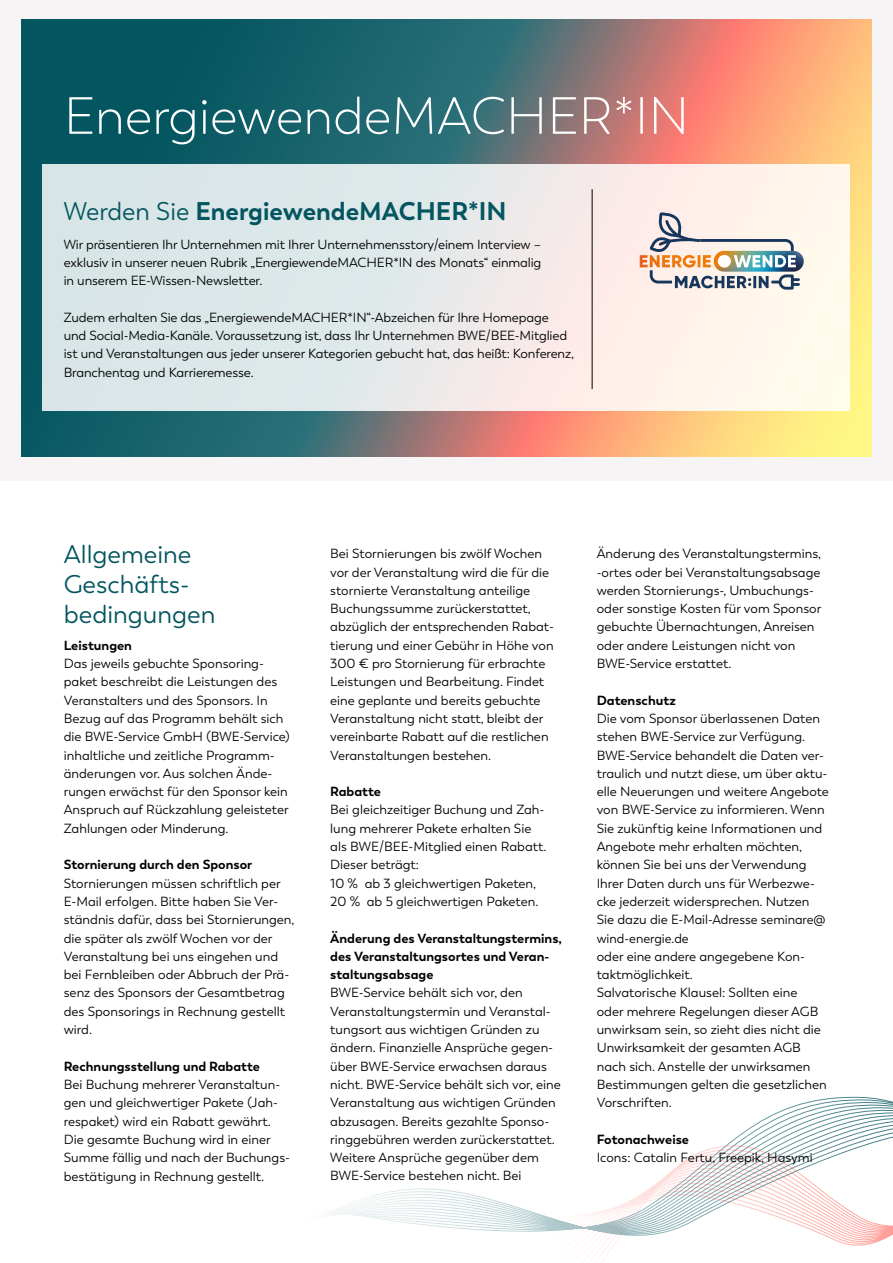
<style>
.page{position:relative;width:893px;height:1263px;background:#fff}
.page>*{position:absolute;margin:0;border:0;box-sizing:border-box;transform-origin:0 0}
.t1{font:300 52.05px "Boston";color:#fff}
.t2{font:25.5px/30px "Boston";color:#03555f}
.t3{font:700 25.5px "Boston";color:#03555f}
.t4{font:13.2px/18.3px "Boston";color:#000}
.t5{font:700 13.2px/18.3px "Boston";color:#000}
.s1{font-weight:400}
</style>
<div class="page">
<svg style="left:336px;top:1096px;width:557px;height:136px"></svg>
<div style="left:0;top:0;width:893px;height:480px;background:#f6f4f4"></div>
<svg style="left:21px;top:20px;width:851px;height:436px;background:#717c71"></svg>
<svg style="left:518px;top:1128px;width:375px;height:135px"></svg>
<div style="left:43px;top:164px;width:807px;height:246px;background:linear-gradient(to right,#d1e1e7,#fff5eb)"></div>
<hr style="left:592px;top:189px;width:1px;height:200px;background:#000">
<svg style="left:640px;top:213px;width:164px;height:77px"></svg>
<h1 class="t1" style="left:64px;top:86px;width:627px">EnergiewendeMACHER*IN</h1>
<h2 class="t3" style="left:64px;top:195px;width:444px"><span class="s1">Werden Sie</span> EnergiewendeMACHER*IN</h2>
<p class="t4" style="left:64px;top:235px;width:479px;text-align:justify">Wir präsentieren Ihr Unternehmen mit Ihrer Unternehmensstory/einem Interview – exklusiv in unserer neuen Rubrik „EnergiewendeMACHER*IN des Monats“ einmalig in unserem EE-Wissen-Newsletter.</p>
<p class="t4" style="left:64px;top:308px;width:512px">Zudem erhalten Sie das „EnergiewendeMACHER*IN“-Abzeichen für Ihre Homepage und Social-Media-Kanäle. Voraussetzung ist, dass Ihr Unternehmen BWE/BEE-Mitglied ist und Veranstaltungen aus jeder unserer Kategorien gebucht hat, das heißt: Konferenz, Branchentag und Karrieremesse.</p>
<h2 class="t2" style="left:64px;top:539px;width:153px">Allgemeine<br>Geschäfts&shy;bedingungen</h2>
<p class="t5" style="left:64px;top:636px;width:70px">Leistungen</p>
<p class="t4" style="left:64px;top:654px;width:227px">Das jeweils gebuchte Sponsoring&shy;paket beschreibt die Leistungen des Veranstalters und des Sponsors. In Bezug auf das Programm behält sich die BWE-Service GmbH (BWE-Service) inhaltliche und zeitliche Programm&shy;änderungen vor. Aus solchen Ände&shy;rungen erwächst für den Sponsor kein Anspruch auf Rückzahlung geleisteter Zahlungen oder Minderung.</p>
<p class="t5" style="left:64px;top:856px;width:190px">Stornierung durch den Sponsor</p>
<p class="t4" style="left:64px;top:874px;width:232px">Stornierungen müssen schriftlich per E-Mail erfolgen. Bitte haben Sie Ver&shy;ständnis dafür, dass bei Stornierungen, die später als zwölf Wochen vor der Veranstaltung bei uns eingehen und bei Fernbleiben oder Abbruch der Prä&shy;senz des Sponsors der Gesamtbetrag des Sponsorings in Rechnung gestellt wird.</p>
<p class="t5" style="left:64px;top:1057px;width:198px">Rechnungsstellung und Rabatte</p>
<p class="t4" style="left:64px;top:1075px;width:228px">Bei Buchung mehrerer Veranstaltun&shy;gen und gleichwertiger Pakete (Jah&shy;respaket) wird ein Rabatt gewährt.<br>Die gesamte Buchung wird in einer Summe fällig und nach der Buchungs&shy;bestätigung in Rechnung gestellt.</p>
<p class="t4" style="left:330px;top:545px;width:225px">Bei Stornierungen bis zwölf Wochen vor der Veranstaltung wird die für die stornierte Veranstaltung anteilige Buchungssumme zurückerstattet, abzüglich der entsprechenden Rabat&shy;tierung und einer Gebühr in Höhe von 300 € pro Stornierung für erbrachte Leistungen und Bearbeitung. Findet eine geplante und bereits gebuchte Veranstaltung nicht statt, bleibt der vereinbarte Rabatt auf die restlichen Veranstaltungen bestehen.</p>
<p class="t5" style="left:330px;top:782px;width:52px">Rabatte</p>
<p class="t4" style="left:330px;top:801px;width:218px">Bei gleichzeitiger Buchung und Zah&shy;lung mehrerer Pakete erhalten Sie als BWE/BEE-Mitglied einen Rabatt.<br>Dieser beträgt:<br>10 % ab 3 gleichwertigen Paketen,<br>20 % ab 5 gleichwertigen Paketen.</p>
<p class="t5" style="left:330px;top:929px;width:233px">Änderung des Veranstaltungstermins, des Veranstaltungsortes und Veran&shy;staltungsabsage</p>
<p class="t4" style="left:330px;top:984px;width:232px">BWE-Service behält sich vor, den Veranstaltungstermin und Veranstal&shy;tungsort aus wichtigen Gründen zu ändern. Finanzielle Ansprüche gegen&shy;über BWE-Service erwachsen daraus nicht. BWE-Service behält sich vor, eine Veranstaltung aus wichtigen Gründen abzusagen. Bereits gezahlte Sponso&shy;ringgebühren werden zurückerstattet.<br>Weitere Ansprüche gegenüber dem BWE-Service bestehen nicht. Bei</p>
<p class="t4" style="left:597px;top:545px;width:226px">Änderung des Veranstaltungstermins, -ortes oder bei Veranstaltungsabsage werden Stornierungs-, Umbuchungs&shy;oder sonstige Kosten für vom Sponsor gebuchte Übernachtungen, Anreisen oder andere Leistungen nicht von BWE-Service erstattet.</p>
<p class="t5" style="left:597px;top:691px;width:81px">Datenschutz</p>
<p class="t4" style="left:597px;top:709px;width:234px">Die vom Sponsor überlassenen Daten stehen BWE-Service zur Verfügung.<br>BWE-Service behandelt die Daten ver&shy;traulich und nutzt diese, um über aktu&shy;elle Neuerungen und weitere Angebote von BWE-Service zu informieren. Wenn Sie zukünftig keine Informationen und Angebote mehr erhalten möchten, können Sie bei uns der Verwendung Ihrer Daten durch uns für Werbezwe&shy;cke jederzeit widersprechen. Nutzen Sie dazu die E-Mail-Adresse seminare@ wind-energie.de<br>oder eine andere angegebene Kon&shy;taktmöglichkeit.<br>Salvatorische Klausel: Sollten eine<br>oder mehrere Regelungen dieser AGB unwirksam sein, so zieht dies nicht die Unwirksamkeit der gesamten AGB nach sich. Anstelle der unwirksamen Bestimmungen gelten die gesetzlichen Vorschriften.</p>
<p class="t5" style="left:597px;top:1130px;width:94px">Fotonachweise</p>
<p class="t4" style="left:597px;top:1148px;width:217px">Icons: Catalin Fertu, Freepik, Hasymi</p>
</div>
